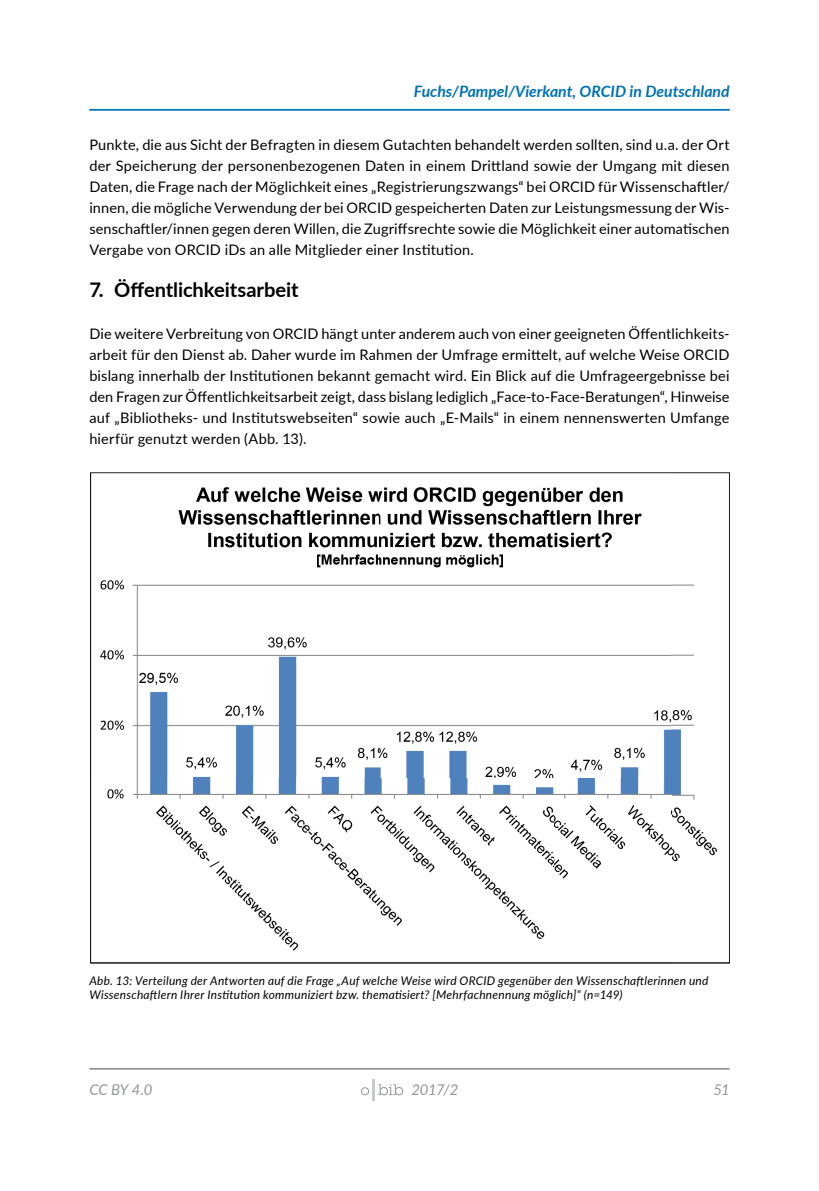
<style>
.page{position:relative;width:819px;height:1191px;background:#fff}
.page>*{position:absolute;margin:0;border:0;box-sizing:border-box;transform-origin:0 0}
.t1{font:700 20.12px "Lato";letter-spacing:-.005em;color:#000}
.t2{font:italic 700 15.75px "Lato";color:#0071b9}
.t3{font:14.88px "Lato Italic 2";color:#939598}
.t4{font:14.53px/21px "Lato Regular 2";letter-spacing:.015em;color:#000;text-align:justify}
.t5{font:italic 11.9px/14px "Lato";letter-spacing:.02em;color:#000}
</style>
<div class="page">
<hr style="left:89px;top:1068px;width:640px;height:1px;background:#939598">
<hr style="left:372px;top:1079px;width:3px;height:21px;background:#c7c8ca">
<svg style="left:361px;top:1087px;width:8px;height:8px"></svg>
<svg style="left:378px;top:1084px;width:25px;height:11px"></svg>
<img style="left:90px;top:473px;width:639px;height:490px">
<hr style="left:89px;top:109px;width:640px;height:2px;background:#0071b9">
<p class="t2" style="left:414px;top:80px;width:317px">Fuchs/Pampel/Vierkant, ORCID in Deutschland</p>
<p class="t4" style="left:89px;top:134px;width:641px">Punkte, die aus Sicht der Befragten in diesem Gutachten behandelt werden sollten, sind u.a. der Ort der Speicherung der personenbezogenen Daten in einem Drittland sowie der Umgang mit diesen Daten, die Frage nach der Möglichkeit eines „Registrierungszwangs“ bei ORCID für Wissenschaftler/ innen, die mögliche Verwendung der bei ORCID gespeicherten Daten zur Leistungsmessung der Wis&shy;senschaftler/innen gegen deren Willen, die Zugriffsrechte sowie die Möglichkeit einer automatischen Vergabe von ORCID iDs an alle Mitglieder einer Institution.</p>
<h1 class="t1" style="left:89px;top:275px;width:211px">7. Öffentlichkeitsarbeit</h1>
<p class="t4" style="left:89px;top:323px;width:641px">Die weitere Verbreitung von ORCID hängt unter anderem auch von einer geeigneten Öffentlichkeits&shy;arbeit für den Dienst ab. Daher wurde im Rahmen der Umfrage ermittelt, auf welche Weise ORCID bislang innerhalb der Institutionen bekannt gemacht wird. Ein Blick auf die Umfrageergebnisse bei den Fragen zur Öffentlichkeitsarbeit zeigt, dass bislang lediglich „Face-to-Face-Beratungen“, Hinweise auf „Bibliotheks- und Institutswebseiten“ sowie auch „E-Mails“ in einem nennenswerten Umfange hierfür genutzt werden (Abb. 13).</p>
<p class="t5" style="left:89px;top:973px;width:620px">Abb. 13: Verteilung der Antworten auf die Frage „Auf welche Weise wird ORCID gegenüber den Wissenschaftlerinnen und<br>Wissenschaftlern Ihrer Institution kommuniziert bzw. thematisiert? [Mehrfachnennung möglich]“ (n=149)</p>
<p class="t3" style="left:89px;top:1079px;width:65px">CC BY 4.0</p>
<p class="t3" style="left:411px;top:1079px;width:49px">2017/2</p>
<p class="t3" style="left:713px;top:1079px;width:18px">51</p>
</div>
